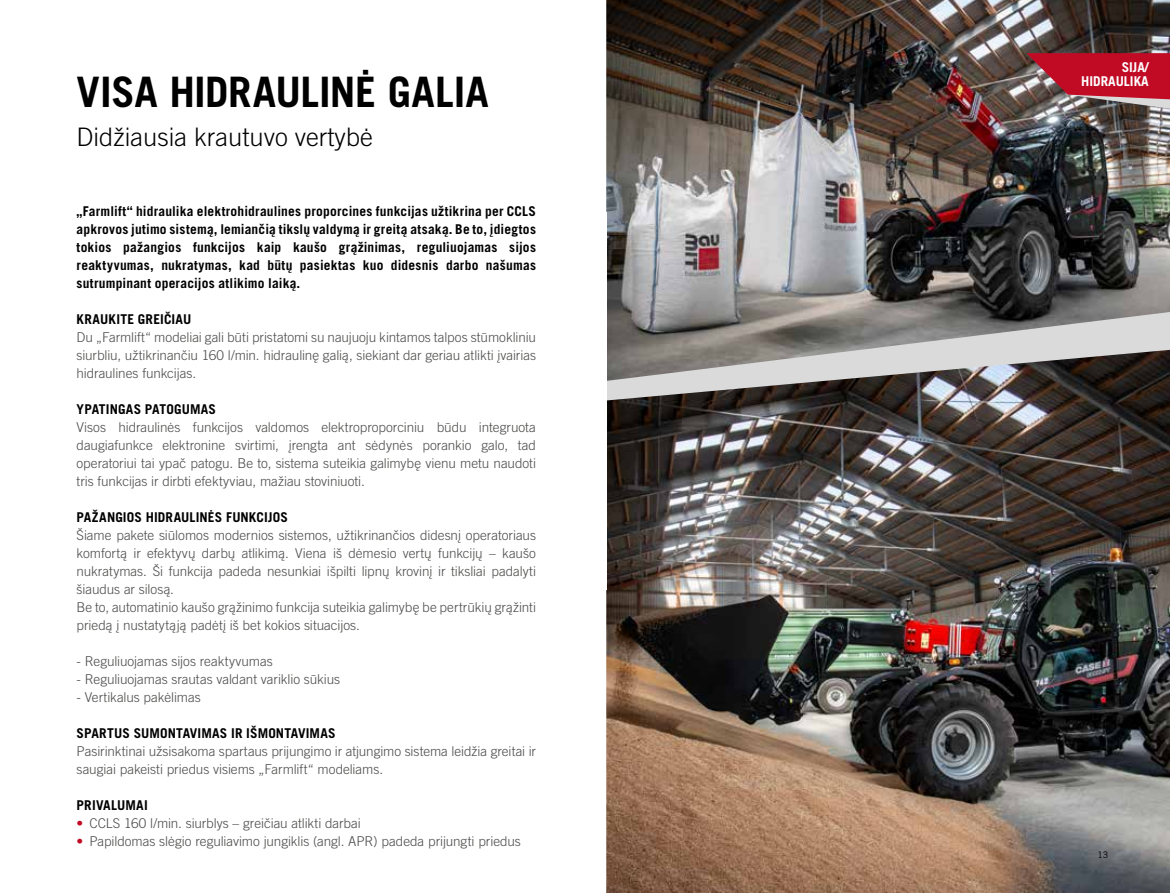
<style>
.page{position:relative;width:1170px;height:893px;background:#fff}
.page>*{position:absolute;margin:0;border:0;box-sizing:border-box;transform-origin:0 0}
.t1{font:700 42px "Trade Gothic LT Pro";letter-spacing:-.01em;color:#000}
.t2{font:300 25.5px "Trade Gothic LT Pro";color:#000}
.t3{font:300 13.5px/18px "Trade Gothic LT Pro";letter-spacing:-.005em;color:#4a4a49;text-align:justify}
.t4{font:700 13.5px/18px "Trade Gothic LT Pro";letter-spacing:.01em;color:#000;text-align:justify}
.t5{font:700 13.5px/13.5px "Trade Gothic LT Pro";color:#fff;text-align:right}
.t6{font:9px "Trade Gothic LT Pro";color:#000}
.s1{color:#c10b25}
</style>
<div class="page">
<img style="left:606px;top:0;width:563px;height:312px">
<img style="left:606px;top:455px;width:563px;height:438px">
<svg style="left:1026px;top:53px;width:143px;height:56px;background:#ad3343"></svg>
<svg style="left:607px;top:312px;width:562px;height:143px;background:#6f6a68"></svg>
<h1 class="t1" style="left:77px;top:66px;width:414px">VISA HIDRAULINĖ GALIA</h1>
<h2 class="t2" style="left:77px;top:122px;width:298px">Didžiausia krautuvo vertybė</h2>
<p class="t4" style="left:77px;top:202px;width:461px">„Farmlift“ hidraulika elektrohidraulines proporcines funkcijas užtikrina per CCLS apkrovos jutimo sistemą, lemiančią tikslų valdymą ir greitą atsaką. Be to, įdiegtos tokios pažangios funkcijos kaip kaušo grąžinimas, reguliuojamas sijos reaktyvumas, nukratymas, kad būtų pasiektas kuo didesnis darbo našumas sutrumpinant operacijos atlikimo laiką.</p>
<p class="t4" style="left:77px;top:310px;width:116px">KRAUKITE GREIČIAU</p>
<p class="t3" style="left:77px;top:328px;width:461px">Du „Farmlift“ modeliai gali būti pristatomi su naujuoju kintamos talpos stūmokliniu siurbliu, užtikrinančiu 160 l/min. hidraulinę galią, siekiant dar geriau atlikti įvairias hidraulines funkcijas.</p>
<p class="t4" style="left:77px;top:400px;width:141px">YPATINGAS PATOGUMAS</p>
<p class="t3" style="left:77px;top:418px;width:461px">Visos hidraulinės funkcijos valdomos elektroproporciniu būdu integruota daugiafunkce elektronine svirtimi, įrengta ant sėdynės porankio galo, tad operatoriui tai ypač patogu. Be to, sistema suteikia galimybę vienu metu naudoti tris funkcijas ir dirbti efektyviau, mažiau stoviniuoti.</p>
<p class="t4" style="left:77px;top:508px;width:213px">PAŽANGIOS HIDRAULINĖS FUNKCIJOS</p>
<p class="t3" style="left:77px;top:526px;width:461px;text-align:left">Šiame pakete siūlomos modernios sistemos, užtikrinančios didesnį operatoriaus komfortą ir efektyvų darbų atlikimą. Viena iš dėmesio vertų funkcijų – kaušo nukratymas. Ši funkcija padeda nesunkiai išpilti lipnų krovinį ir tiksliai padalyti šiaudus ar silosą.<br>Be to, automatinio kaušo grąžinimo funkcija suteikia galimybę be pertrūkių grąžinti priedą į nustatytąją padėtį iš bet kokios situacijos.</p>
<p class="t3" style="left:77px;top:652px;width:198px">- Reguliuojamas sijos reaktyvumas</p>
<p class="t3" style="left:77px;top:670px;width:265px">- Reguliuojamas srautas valdant variklio sūkius</p>
<p class="t3" style="left:77px;top:688px;width:126px">- Vertikalus pakėlimas</p>
<p class="t4" style="left:77px;top:724px;width:260px">SPARTUS SUMONTAVIMAS IR IŠMONTAVIMAS</p>
<p class="t3" style="left:77px;top:742px;width:461px">Pasirinktinai užsisakoma spartaus prijungimo ir atjungimo sistema leidžia greitai ir saugiai pakeisti priedus visiems „Farmlift“ modeliams.</p>
<p class="t4" style="left:77px;top:796px;width:73px">PRIVALUMAI</p>
<p class="t3" style="left:77px;top:814px;width:286px"><span class="s1">•</span> CCLS 160 l/min. siurblys – greičiau atlikti darbai</p>
<p class="t3" style="left:77px;top:832px;width:446px"><span class="s1">•</span> Papildomas slėgio reguliavimo jungiklis (angl. APR) padeda prijungti priedus</p>
<p class="t5" style="left:1081px;top:60px;width:69px">SIJA/<br>HIDRAULIKA</p>
<p class="t6" style="left:1097px;top:849px;width:12px">13</p>
</div>
